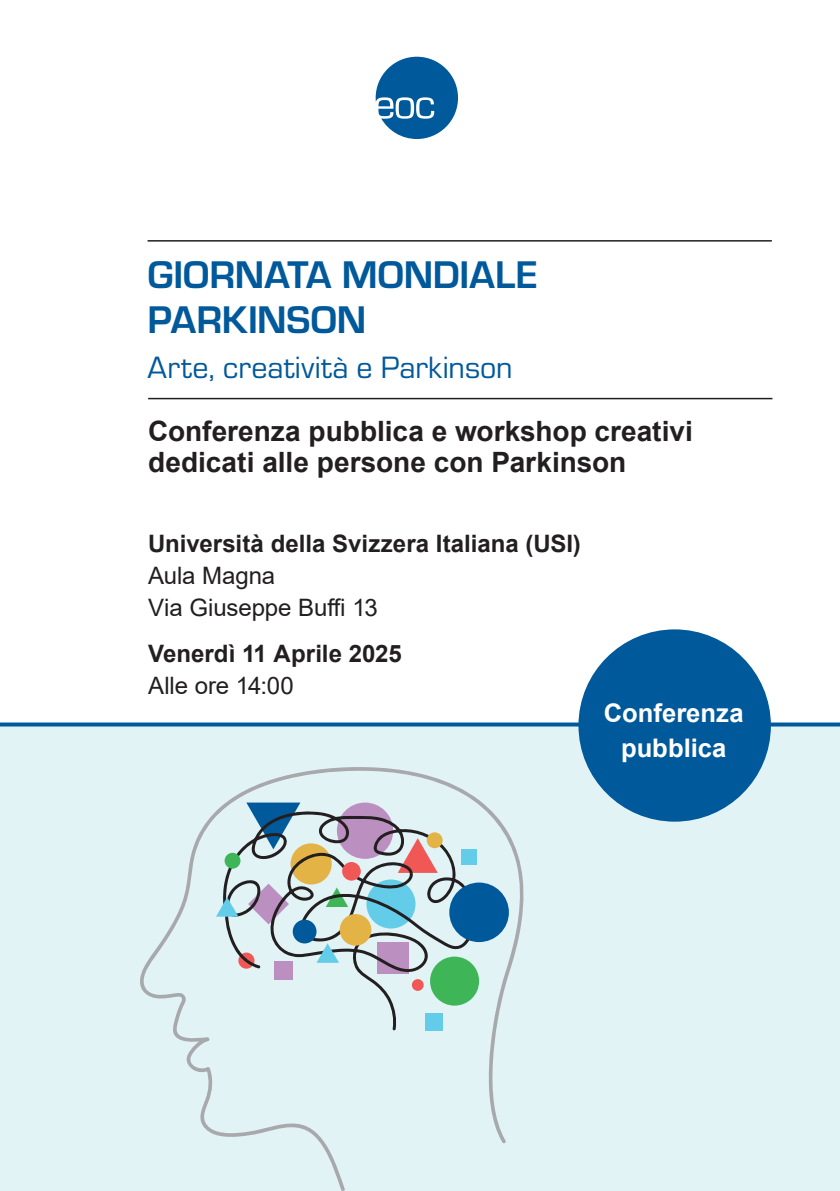
<style>
.page{position:relative;width:840px;height:1191px;background:#fff}
.page>*{position:absolute;margin:0;border:0;box-sizing:border-box;transform-origin:0 0}
.t1{font:700 40px "Eurostile";letter-spacing:-.01em;color:#00599b}
.t2{font:32px "Eurostile";letter-spacing:.015em;color:#00599b}
.t3{font:700 28px/30px "Arial";color:#231f20}
.t4{font:700 25.6px "Arial";color:#fff}
.t5{font:700 24px "Arial";color:#231f20}
.t6{font:24px/32px "Arial";letter-spacing:-.005em;color:#231f20}
</style>
<div class="page">
<svg style="left:375px;top:57px;width:83px;height:82px"></svg>
<div style="left:0;top:725px;width:839px;height:466px;background:#e2f3f6"></div>
<hr style="left:147px;top:240px;width:624px;height:2px;background:#231f20">
<hr style="left:148px;top:398px;width:624px;height:1px;background:#231f20">
<svg style="left:0;top:722px;width:839px;height:4px;background:#216ea7"></svg>
<svg style="left:140px;top:767px;width:384px;height:424px"></svg>
<div style="left:342px;top:862px;width:18px;height:18px;background:#f05755;border-radius:50%"></div>
<div style="left:426px;top:832px;width:16px;height:16px;background:#e3b346;border-radius:50%"></div>
<div style="left:578px;top:629px;width:192px;height:192px;background:#00599b;border-radius:50%"></div>
<p class="t1" style="left:147px;top:246px;width:391px">GIORNATA MONDIALE</p>
<p class="t1" style="left:147px;top:291px;width:220px">PARKINSON</p>
<p class="t2" style="left:147px;top:346px;width:366px">Arte, creatività e Parkinson</p>
<p class="t3" style="left:148px;top:417px;width:546px">Conferenza pubblica e workshop creativi dedicati alle persone con Parkinson</p>
<p class="t5" style="left:148px;top:526px;width:434px">Università della Svizzera Italiana (USI)</p>
<p class="t6" style="left:148px;top:559px;width:231px">Aula Magna<br>Via Giuseppe Buffi 13</p>
<p class="t5" style="left:148px;top:636px;width:255px">Venerdì 11 Aprile 2025</p>
<p class="t6" style="left:148px;top:669px;width:147px">Alle ore 14:00</p>
<p class="t4" style="left:603px;top:694px;width:141px">Conferenza</p>
<p class="t4" style="left:620px;top:730px;width:107px">pubblica</p>
</div>
